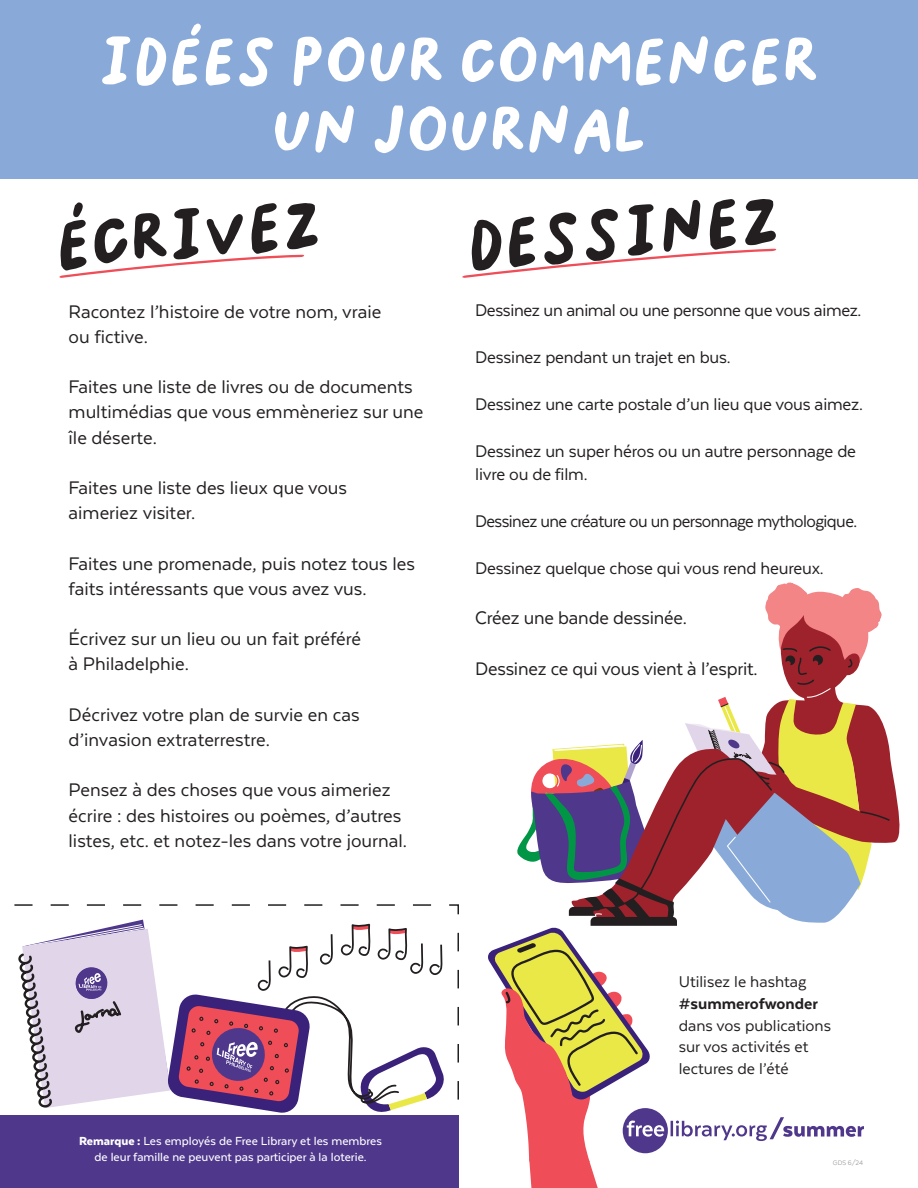
<style>
.page{position:relative;width:918px;height:1188px;background:#fff}
.page>*{position:absolute;margin:0;border:0;box-sizing:border-box;transform-origin:0 0}
.t1{font:60.15px "Chi";color:#231f20}
.t2{font:57.6px/69.2px "Chi";color:#fff;text-align:center}
.t3{font:21px/25.2px "Texta";color:#231f20}
.t4{font:19.5px/23.4px "Texta";letter-spacing:-.01em;color:#231f20}
.t5{font:19.5px "Texta";letter-spacing:-.03em;color:#231f20}
.t6{font:18px/21.6px "Texta";color:#231f20}
.t7{font:500 13.5px/16.5px "Texta";color:#fff;text-align:center}
.t8{font:7.5px "Texta";color:#939598}
.s1{font-weight:900}
.s2{font-weight:800}
</style>
<div class="page">
<div style="left:0;top:1116px;width:459px;height:72px;background:#4f378c"></div>
<div style="left:0;top:0;width:918px;height:178px;background:#89aad8"></div>
<svg style="left:257px;top:1115px;width:187px;height:1px"></svg>
<svg style="left:59px;top:255px;width:245px;height:23px"></svg>
<svg style="left:462px;top:249px;width:315px;height:29px"></svg>
<svg style="left:488px;top:582px;width:412px;height:606px"></svg>
<svg style="left:14px;top:904px;width:430px;height:209px"></svg>
<p class="t2" style="left:99px;top:30px;width:722px">IDEES POUR COMMENCER<br>UN JOURNAL</p>
<p class="t1" style="left:54px;top:220px;width:266px;rotate:-5deg">ECRIVEZ</p>
<p class="t1" style="left:465px;top:220px;width:313px;rotate:-5deg">DESSINEZ</p>
<p class="t3" style="left:69px;top:298px;width:314px">Racontez l’histoire de votre nom, vraie ou fictive.</p>
<p class="t3" style="left:69px;top:374px;width:356px">Faites une liste de livres ou de documents multimédias que vous emmèneriez sur une île déserte.</p>
<p class="t3" style="left:69px;top:475px;width:280px">Faites une liste des lieux que vous aimeriez visiter.</p>
<p class="t3" style="left:69px;top:550px;width:348px">Faites une promenade, puis notez tous les faits intéressants que vous avez vus.</p>
<p class="t3" style="left:69px;top:626px;width:294px">Écrivez sur un lieu ou un fait préféré à Philadelphie.</p>
<p class="t3" style="left:69px;top:702px;width:293px">Décrivez votre plan de survie en cas d’invasion extraterrestre.</p>
<p class="t3" style="left:69px;top:777px;width:340px">Pensez à des choses que vous aimeriez écrire : des histoires ou poèmes, d’autres listes, etc. et notez-les dans votre journal.</p>
<p class="t7" style="left:79px;top:1132px;width:304px"><span class="s1">Remarque :</span> Les employés de Free Library et les membres de leur famille ne peuvent pas participer à la loterie.</p>
<p class="t4" style="left:475px;top:299px;width:388px">Dessinez un animal ou une personne que vous aimez.</p>
<p class="t4" style="left:475px;top:345px;width:257px">Dessinez pendant un trajet en bus.</p>
<p class="t4" style="left:475px;top:392px;width:389px">Dessinez une carte postale d’un lieu que vous aimez.</p>
<p class="t4" style="left:475px;top:439px;width:382px">Dessinez un super héros ou un autre personnage de livre ou de film.</p>
<p class="t5" style="left:475px;top:511px;width:384px">Dessinez une créature ou un personnage mythologique.</p>
<p class="t4" style="left:475px;top:556px;width:350px">Dessinez quelque chose qui vous rend heureux.</p>
<p class="t3" style="left:475px;top:605px;width:213px">Créez une bande dessinée.</p>
<p class="t3" style="left:475px;top:655px;width:284px">Dessinez ce qui vous vient à l’esprit.</p>
<p class="t6" style="left:679px;top:971px;width:141px">Utilisez le hashtag <span class="s2">#summerofwonder</span></p>
<p class="t6" style="left:679px;top:1014px;width:154px">dans vos publications sur vos activités et lectures de l’été</p>
<p class="t8" style="left:833px;top:1158px;width:32px">GDS 6/24</p>
</div>
